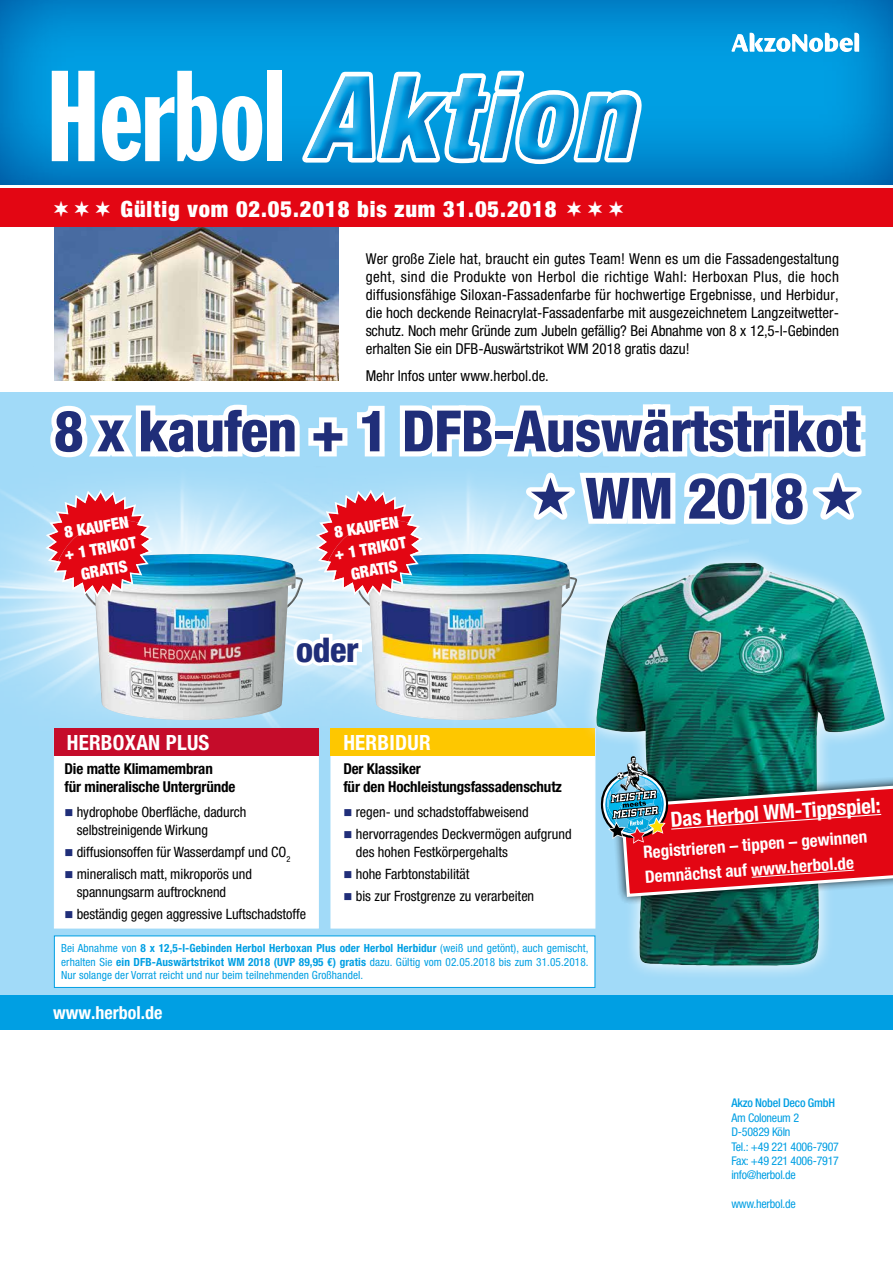
<style>
.page{position:relative;width:893px;height:1263px;background:#fff}
.page>*{position:absolute;margin:0;border:0;box-sizing:border-box;transform-origin:0 0}
.t1{font:800 condensed 57px/67.3px "Helvetica Neue LT Std";letter-spacing:-.01em;color:#202e79}
.t2{font:800 condensed 34.05px "Helvetica Neue LT Std";color:#202e79}
.t3{font:900 condensed 22.5px "Helvetica Neue LT Std";letter-spacing:.04em;color:#fff}
.t4{font:700 condensed 21px "Helvetica Neue LT Std";letter-spacing:.01em;color:#fff}
.t5{font:700 condensed 18px "Helvetica Neue LT Std";color:#fff}
.t6{font:700 condensed 17.1px/24.9px "Helvetica Neue LT Std";color:#fff}
.t7{font:900 condensed 16.2px/21.8px "Helvetica Neue LT Std";color:#fff;text-align:center}
.t8{font:condensed 15px/18px "Helvetica Neue LT Std";color:#000;text-align:justify}
.t9{font:700 condensed 15px/18px "Helvetica Neue LT Std";letter-spacing:-.01em;color:#000}
.t10{font:condensed 14.25px/18px "Helvetica Neue LT";letter-spacing:-.005em;color:#000}
.t11{font:condensed 12px/14.4px "Helvetica Neue LT Std";letter-spacing:-.02em;color:#009fe3}
.t12{font:500 condensed 12px "Helvetica Neue LT Std";letter-spacing:-.02em;color:#009fe3}
.t13{font:condensed 11.25px/13.5px "Helvetica Neue LT Std";letter-spacing:.01em;color:#009fe3;text-align:justify}
.s1{color:#202e79}
.s2{font-weight:700}
</style>
<div class="page">
<div style="left:0;top:392px;width:893px;height:608px;background:#a1daf8"></div>
<div style="left:0;top:995px;width:893px;height:34px;background:#009fe3"></div>
<img style="left:0;top:492px;width:171px;height:250px">
<img style="left:266px;top:597px;width:315px;height:145px">
<div style="left:54px;top:936px;width:541px;height:51px;background:#fff"></div>
<div style="left:54px;top:935px;width:541px;height:53px;border:1px solid #009fe3"></div>
<div style="left:0;top:0;width:893px;height:188px;background:#202e79;opacity:.75"></div>
<svg style="left:731px;top:33px;width:128px;height:19px"></svg>
<svg style="left:0;top:185px;width:893px;height:4px"></svg>
<svg style="left:296px;top:67px;width:353px;height:102px;background:#189cdb"></svg>
<div style="left:304px;top:74px;width:333px;height:87px;background:#202e79;opacity:.35"></div>
<svg style="left:52px;top:71px;width:43px;height:90px"></svg>
<div style="left:268px;top:71px;width:14px;height:90px;background:#fff"></div>
<svg style="left:102px;top:71px;width:160px;height:90px"></svg>
<img style="left:54px;top:227px;width:285px;height:154px">
<div style="left:0;top:189px;width:893px;height:38px;background:#e30613"></div>
<div style="left:54px;top:728px;width:265px;height:200px;background:#fff"></div>
<div style="left:54px;top:728px;width:265px;height:28px;background:#c50c2a"></div>
<div style="left:331px;top:728px;width:264px;height:200px;background:#fff"></div>
<div style="left:331px;top:728px;width:264px;height:28px;background:#fec700"></div>
<img style="left:80px;top:597px;width:223px;height:123px">
<img style="left:355px;top:597px;width:222px;height:123px">
<svg style="left:581px;top:597px;width:311px;height:384px"></svg>
<img style="left:596px;top:597px;width:289px;height:369px">
<svg style="left:290px;top:614px;width:76px;height:66px;background:#e0f2fc"></svg>
<svg style="left:599px;top:756px;width:294px;height:152px;background:#9d525c"></svg>
<svg style="left:45px;top:404px;width:821px;height:193px"></svg>
<h3 class="t3" style="left:121px;top:195px;width:437px">Gültig vom 02.05.2018 bis zum 31.05.2018</h3>
<p class="t8" style="left:366px;top:249px;width:475px">Wer große Ziele hat, braucht ein gutes Team! Wenn es um die Fassadengestaltung geht, sind die Produkte von Herbol die richtige Wahl: Herboxan Plus, die hoch diffusionsfähige Siloxan-Fassadenfarbe für hochwertige Ergebnisse, und Herbidur, die hoch deckende Reinacrylat-Fassadenfarbe mit ausgezeichnetem Langzeitwetter&shy;schutz. Noch mehr Gründe zum Jubeln gefällig? Bei Abnahme von 8 x 12,5-l-Gebinden erhalten Sie ein DFB-Auswärtstrikot WM 2018 gratis dazu!</p>
<p class="t8" style="left:366px;top:366px;width:185px">Mehr Infos unter www.herbol.de.</p>
<h1 class="t1" style="left:585px;top:396px;width:277px;text-indent:-531px">8 x kaufen + 1 DFB-Auswärtstrikot<br>WM 2018</h1>
<p class="t7" style="left:59px;top:522px;width:74px;rotate:-10deg">8 KAUFEN + 1 TRIKOT<br>GRATIS</p>
<p class="t7" style="left:329px;top:522px;width:74px;rotate:-10deg">8 KAUFEN + 1 TRIKOT<br>GRATIS</p>
<h3 class="t4" style="left:67px;top:730px;width:144px">HERBOXAN PLUS</h3>
<p class="t9" style="left:65px;top:760px;width:172px">Die matte Klimamembran<br>für mineralische Untergründe</p>
<h2 class="t2" style="left:296px;top:628px;width:64px">oder</h2>
<h3 class="t4" style="left:343px;top:730px;width:89px">HERBIDUR</h3>
<p class="t9" style="left:343px;top:760px;width:220px">Der Klassiker<br>für den Hochleistungsfassadenschutz</p>
<p class="t10" style="left:77px;top:802px;width:171px;text-indent:-12px"><span class="s1">■</span> hydrophobe Oberfläche, dadurch selbstreinigende Wirkung</p>
<p class="t10" style="left:65px;top:843px;width:227px"><span class="s1">■</span> diffusionsoffen für Wasserdampf und CO<sub>2</sub></p>
<p class="t10" style="left:77px;top:865px;width:177px;text-indent:-12px"><span class="s1">■</span> mineralisch matt, mikroporös und spannungsarm auftrocknend</p>
<p class="t10" style="left:65px;top:905px;width:243px"><span class="s1">■</span> beständig gegen aggressive Luftschadstoffe</p>
<p class="t10" style="left:343px;top:802px;width:187px"><span class="s1">■</span> regen- und schadstoffabweisend</p>
<p class="t10" style="left:356px;top:825px;width:217px;text-indent:-12px"><span class="s1">■</span> hervorragendes Deckvermögen aufgrund des hohen Festkörpergehalts</p>
<p class="t10" style="left:343px;top:865px;width:128px"><span class="s1">■</span> hohe Farbtonstabilität</p>
<p class="t10" style="left:343px;top:887px;width:192px"><span class="s1">■</span> bis zur Frostgrenze zu verarbeiten</p>
<p class="t13" style="left:61px;top:941px;width:529px">Bei Abnahme von <span class="s2">8 x 12,5-l-Gebinden Herbol Herboxan Plus oder Herbol Herbidur</span> (weiß und getönt), auch gemischt, erhalten Sie <span class="s2">ein DFB-Auswärtstrikot WM 2018 (UVP 89,95 €) gratis</span> dazu. Gültig vom 02.05.2018 bis zum 31.05.2018.<br>Nur solange der Vorrat reicht und nur beim teilnehmenden Großhandel.</p>
<p class="t5" style="left:53px;top:1001px;width:111px">www.herbol.de</p>
<h3 class="t4" style="left:670px;top:807px;width:212px;rotate:-4deg">Das Herbol WM-Tippspiel:</h3>
<p class="t6" style="left:642px;top:839px;width:226px;rotate:-4deg">Registrieren – tippen – gewinnen<br>Demnächst auf www.herbol.de</p>
<p class="t12" style="left:731px;top:1096px;width:105px">Akzo Nobel Deco GmbH</p>
<p class="t11" style="left:731px;top:1110px;width:109px">Am Coloneum 2<br>D-50829 Köln<br>Tel.: +49 221 4006-7907<br>Fax: +49 221 4006-7917 info@herbol.de</p>
<p class="t11" style="left:731px;top:1196px;width:66px">www.herbol.de</p>
</div>
